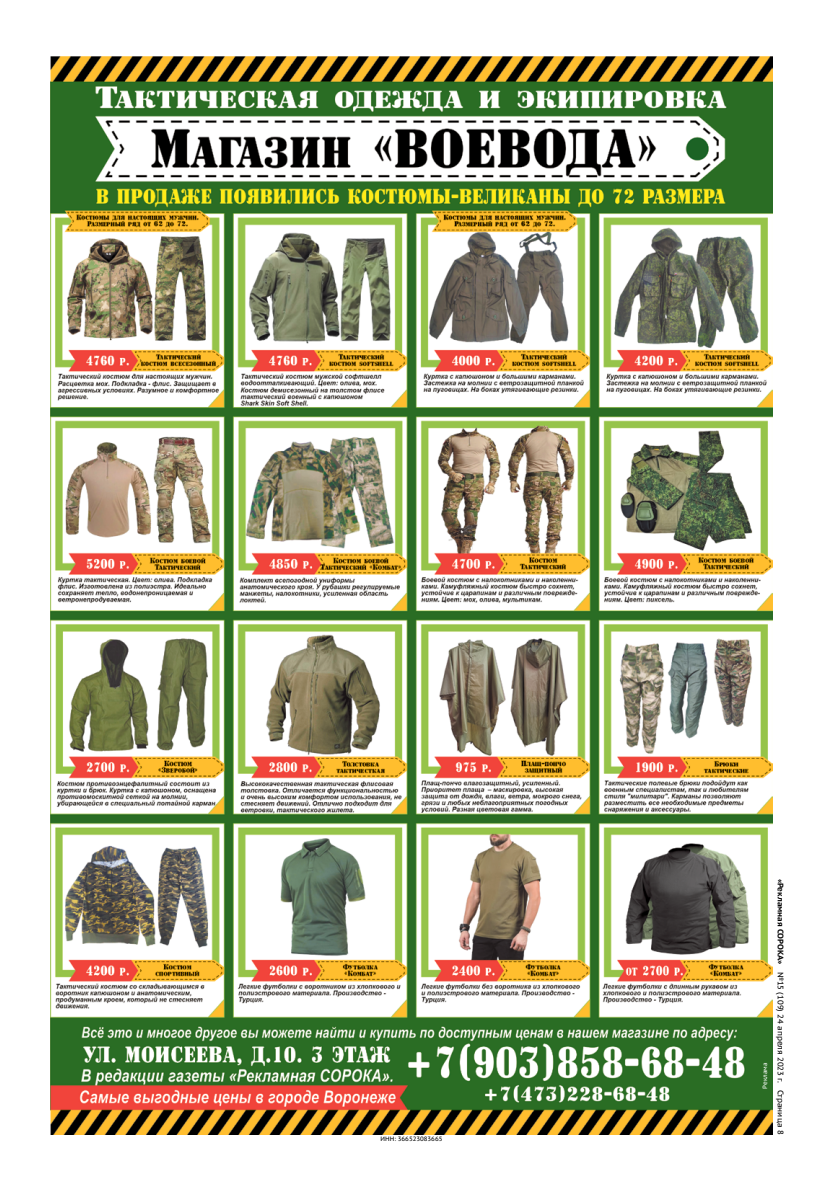
<style>
.page{position:relative;width:823px;height:1191px;background:#fff}
.page>*{position:absolute;margin:0;border:0;box-sizing:border-box;transform-origin:0 0}
.t1{font:8px "PT Sans Caption";color:#000}
.t2{font:6.2px "PT Sans Caption";color:#000}
.t3{font:6.2px "PT Sans Caption";color:#fff}
.s1{font-weight:700}
</style>
<div class="page">
<img style="left:51px;top:57px;width:720px;height:1077px">
<p class="t2" style="left:380px;top:1134px;width:63px">ИНН: 366523083665</p>
<p class="t3" style="left:760px;top:1088px;width:28px;rotate:-90deg">Реклама</p>
<p class="t1" style="left:785px;top:878px;width:257px;rotate:90deg"><span class="s1">«Рекламная СОРОКА»</span> №15 (109) 24 апреля 2023 г. Страница 8</p>
</div>
